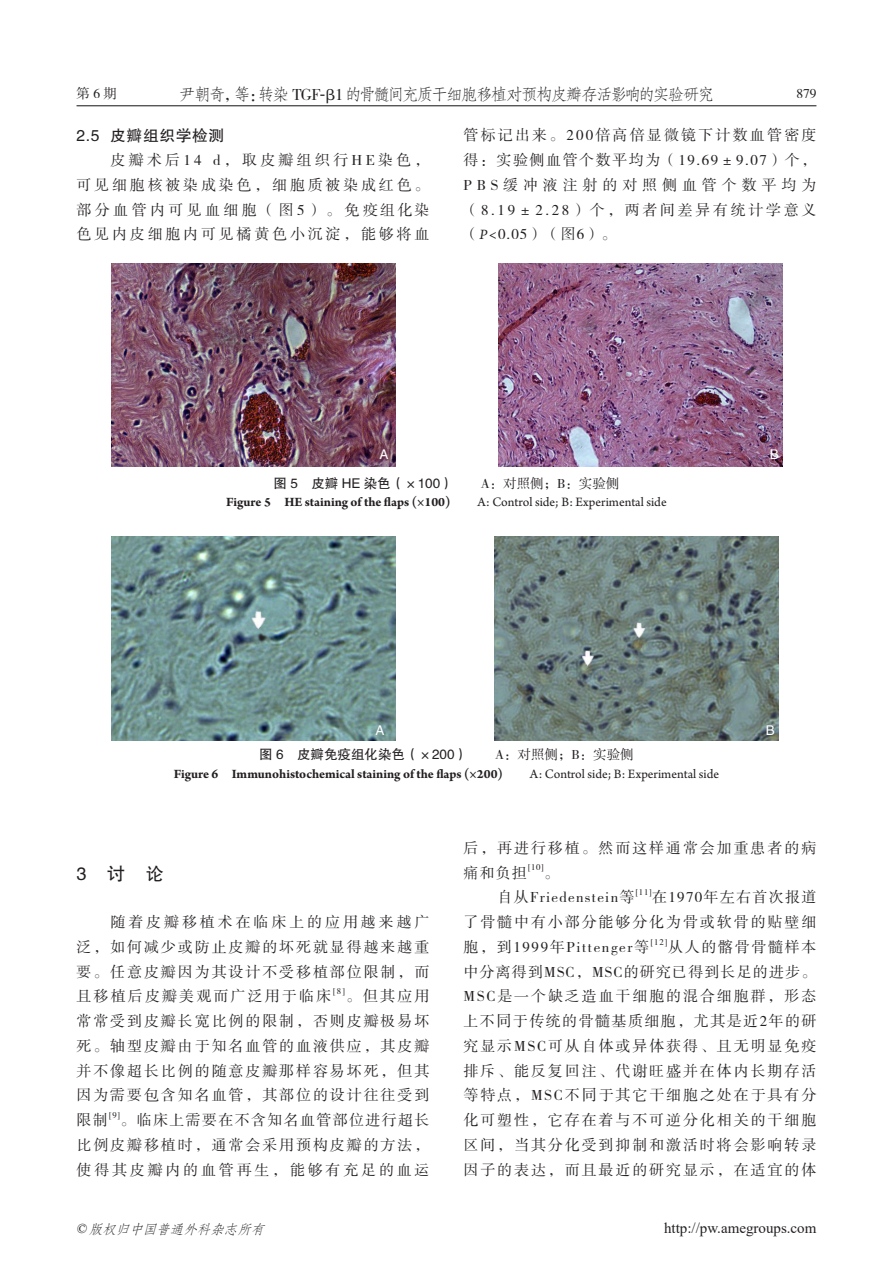
<style>
.page{position:relative;width:893px;height:1263px;background:#fff}
.page>*{position:absolute;margin:0;border:0;box-sizing:border-box;transform-origin:0 0}
.t1{font:18px "FZHTK GBK1 0";color:#231f20}
.t2{font:16.5px "FZFSK GBK1 0";letter-spacing:-.105em;color:#231f20}
.t3{font:15.75px "FZHTK GBK1 0";letter-spacing:.04em;color:#231f20}
.t4{font:15px/24.8px "FZSSK GBK1 0";letter-spacing:.125em;color:#231f20;text-align:justify}
.t5{font:15px "Times New Roman";color:#231f20}
.t6{font:15px/24.8px "FZSSK GBK1 0";letter-spacing:.085em;color:#231f20}
.t7{font:700 13.5px "Arno Pro";color:#231f20}
.t8{font:13.5px "FZHTK GBK1 0";color:#231f20}
.t9{font:italic 13.5px "FZFSK GBK1 0";color:#231f20}
.t10{font:13.5px "FZSSK GBK1 0";letter-spacing:.125em;color:#231f20}
.t11{font:13.5px "FZHTK GBK1 0";color:#fff}
.t12{font:8.7px "FZSSK GBK1 0";color:#231f20}
.s1{font-family:"FZSSK GBK1 0"}
.s2{font-family:"Times New Roman"}
.s3{font-family:"Arno Pro";font-style:italic}
.s4{font-family:"Adobe Song Std";font-weight:300}
.s5{font-weight:400}
</style>
<div class="page">
<hr style="left:77px;top:105px;width:739px;height:1px;background:#231f20">
<img style="left:498px;top:264px;width:285px;height:203px">
<img style="left:111px;top:264px;width:285px;height:203px">
<img style="left:494px;top:537px;width:285px;height:203px">
<img style="left:111px;top:537px;width:285px;height:203px">
<p class="t10" style="left:77px;top:87px;width:42px">第6期</p>
<p class="t2" style="left:179px;top:85px;width:537px">尹朝奇，等：转染 <span class="s1">TGF</span><span class="s2">-</span><span class="s1">β1</span> 的骨髓间充质干细胞移植对预构皮瓣存活影响的实验研究</p>
<p class="t10" style="left:796px;top:87px;width:22px">879</p>
<p class="t3" style="left:77px;top:127px;width:149px">2.5 皮瓣组织学检测</p>
<p class="t4" style="left:77px;top:148px;width:355px;text-indent:34px">皮瓣术后14 d，取皮瓣组织行HE染色，可见细胞核被染成染色，细胞质被染成红色。部分血管内可见血细胞（图5）。免疫组化染色见内皮细胞内可见橘黄色小沉淀，能够将血</p>
<p class="t4" style="left:463px;top:124px;width:354px">管标记出来。200倍高倍显微镜下计数血管密度得：实验侧血管个数平均为（19.69±9.07）个，PBS缓冲液注射的对照侧血管个数平均为（8.19±2.28）个，两者间差异有统计学意义（<span class="s3">P&lt;</span>0.05）（图6）。</p>
<p class="t11" style="left:379px;top:447px;width:10px">A</p>
<p class="t11" style="left:770px;top:447px;width:10px">B</p>
<p class="t8" style="left:273px;top:475px;width:347px">图 5　皮瓣 HE 染色（×100）　　<span class="s1">A：对照侧；B：实验侧</span></p>
<p class="t7" style="left:226px;top:494px;width:442px">Figure 5 HE staining of the flaps (×100)<span class="s4">　　</span><span class="s5">A: Control side; B: Experimental side</span></p>
<p class="t11" style="left:375px;top:723px;width:10px">A</p>
<p class="t11" style="left:766px;top:723px;width:10px">B</p>
<p class="t8" style="left:259px;top:747px;width:376px">图 6　皮瓣免疫组化染色（×200）　　<span class="s1">A：对照侧；B：实验侧</span></p>
<p class="t7" style="left:174px;top:766px;width:547px">Figure 6 Immunohistochemical staining of the flaps (×200)<span class="s4">　　</span><span class="s5">A: Control side; B: Experimental side</span></p>
<p class="t1" style="left:77px;top:864px;width:89px">3　讨　论</p>
<p class="t4" style="left:77px;top:910px;width:354px;text-indent:34px">随着皮瓣移植术在临床上的应用越来越广泛，如何减少或防止皮瓣的坏死就显得越来越重要。任意皮瓣因为其设计不受移植部位限制，而且移植后皮瓣美观而广泛用于临床</p>
<p class="t12" style="left:333px;top:986px;width:13px">[8]</p>
<p class="t4" style="left:77px;top:984px;width:354px;text-indent:269px">。但其应用常常受到皮瓣长宽比例的限制，否则皮瓣极易坏死。轴型皮瓣由于知名血管的血液供应，其皮瓣并不像超长比例的随意皮瓣那样容易坏死，但其因为需要包含知名血管，其部位的设计往往受到限制</p>
<p class="t12" style="left:109px;top:1110px;width:12px">[9]</p>
<p class="t4" style="left:77px;top:1108px;width:355px;text-indent:44px">。临床上需要在不含知名血管部位进行超长比例皮瓣移植时，通常会采用预构皮瓣的方法，使得其皮瓣内的血管再生，能够有充足的血运</p>
<p class="t4" style="left:463px;top:836px;width:354px">后，再进行移植。然而这样通常会加重患者的病痛和负担</p>
<p class="t12" style="left:528px;top:863px;width:17px">[10]</p>
<p class="t6" style="left:497px;top:861px;width:138px;text-indent:47px">。<br>自从Friedenstein等</p>
<p class="t12" style="left:636px;top:887px;width:17px">[11]</p>
<p class="t4" style="left:463px;top:885px;width:354px;text-indent:189px">在1970年左右首次报道了骨髓中有小部分能够分化为骨或软骨的贴壁细胞，到1999年Pittenger等</p>
<p class="t12" style="left:651px;top:937px;width:18px">[12]</p>
<p class="t4" style="left:463px;top:935px;width:354px;text-indent:205px">从人的髂骨骨髓样本中分离得到MSC，MSC的研究已得到长足的进步。MSC是一个缺乏造血干细胞的混合细胞群，形态上不同于传统的骨髓基质细胞，尤其是近2年的研究显示MSC可从自体或异体获得、且无明显免疫排斥、能反复回注、代谢旺盛并在体内长期存活等特点，MSC不同于其它干细胞之处在于具有分化可塑性，它存在着与不可逆分化相关的干细胞区间，当其分化受到抑制和激活时将会影响转录因子的表达，而且最近的研究显示，在适宜的体</p>
<p class="t9" style="left:76px;top:1221px;width:194px"><span class="s2">©</span> 版权归中国普通外科杂志所有</p>
<p class="t5" style="left:664px;top:1217px;width:154px">http://pw.amegroups.com</p>
</div>
